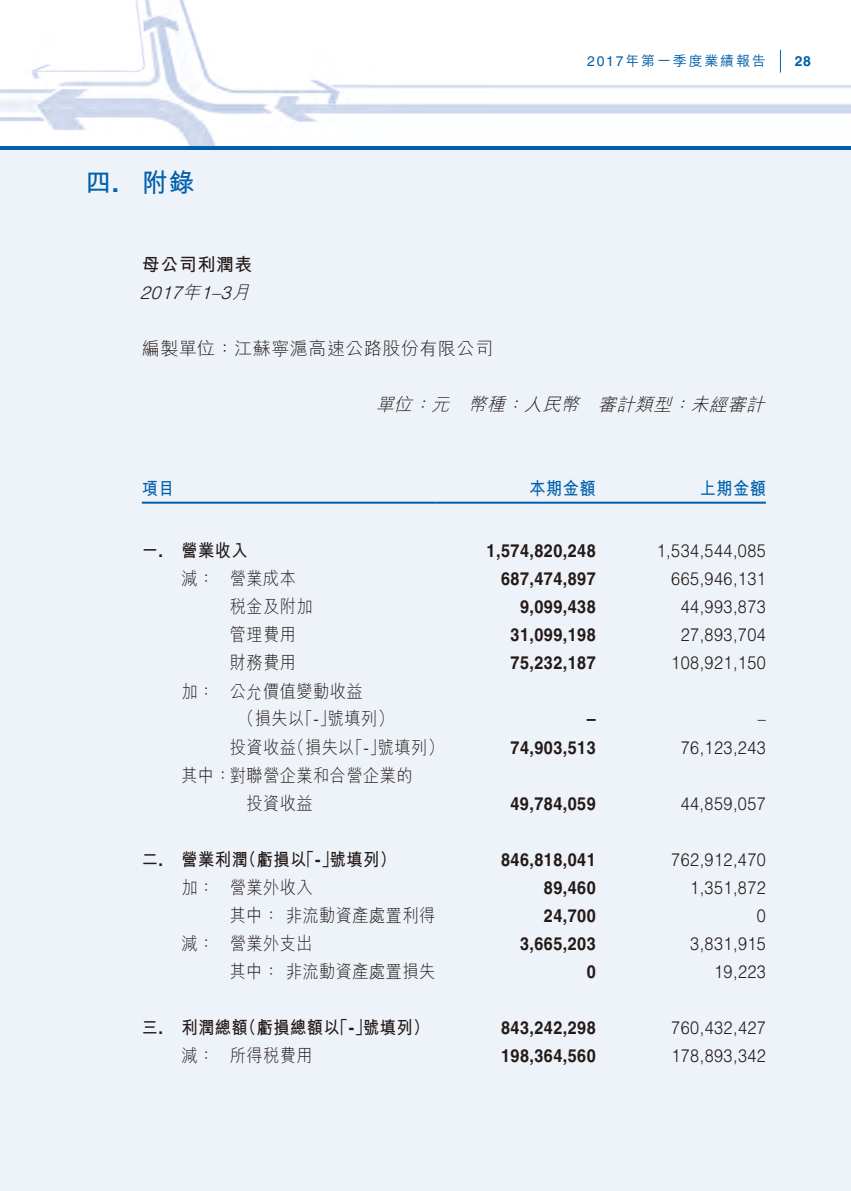
<style>
.page{position:relative;width:851px;height:1191px;background:#fff}
.page>*{position:absolute;margin:0;border:0;box-sizing:border-box;transform-origin:0 0}
.t1{font:700 26px "M Hei HK";color:#0060ab}
.t2{font:300 18px "Helvetica LT Std";letter-spacing:.03em;color:#231916;scale:.9 1}
.t3{font:700 18px "Helvetica LT Std";letter-spacing:.03em;color:#231916;scale:.9 1}
.t4{font:300 18px/28px "M Hei HK";letter-spacing:.03em;color:#231916;scale:.9 1}
.t5{font:700 18px "M Hei HK";letter-spacing:.03em;color:#231916;scale:.9 1}
.t6{font:italic 300 18px "M Hei HK";color:#231916}
.t7{font:300 18px "M Hei HK";letter-spacing:.03em;color:#231916}
.t8{font:700 18px "M Hei HK";letter-spacing:.03em;color:#0060ab;scale:.9 1}
.t9{font:italic 300 18px "Helvetica LT Std";color:#231916}
.t10{font:700 18px "M Hei HK";letter-spacing:.03em;color:#231916}
.t11{font:500 14px "M Hei HK";letter-spacing:.13em;color:#0060ab}
.t12{font:700 14px "Helvetica LT Std";color:#0060ab}
.s1{font-family:"Helvetica LT Std";font-weight:400}
.s2{font-family:"Helvetica LT Std"}
.s3{font-family:"M Hei HK"}
</style>
<div class="page">
<img style="left:0;top:0;width:850px;height:146px">
<div style="left:0;top:146px;width:850px;height:6px;background:#0060ab"></div>
<svg style="left:780px;top:50px;width:1px;height:23px"></svg>
<div style="left:0;top:150px;width:850px;height:1041px;background:#eef2f9"></div>
<hr style="left:142px;top:501px;width:295px;height:2px;background:#0060ab">
<hr style="left:437px;top:501px;width:170px;height:2px;background:#0060ab">
<hr style="left:607px;top:501px;width:158px;height:2px;background:#0060ab">
<p class="t11" style="left:587px;top:51px;width:180px"><span class="s1">2017</span>年第一季度業績報告</p>
<p class="t12" style="left:794px;top:52px;width:17px">28</p>
<h1 class="t1" style="left:85px;top:163px;width:35px">四<span class="s2">.</span></h1>
<h1 class="t1" style="left:142px;top:163px;width:54px">附錄</h1>
<p class="t10" style="left:142px;top:252px;width:112px">母公司利潤表</p>
<p class="t9" style="left:200px;top:282px;width:55px"><span class="s3">月</span>3–1</p>
<p class="t6" style="left:182px;top:283px;width:24px">年</p>
<p class="t9" style="left:140px;top:282px;width:49px">2017</p>
<p class="t7" style="left:142px;top:339px;width:353px">編製單位：江蘇寧滬高速公路股份有限公司</p>
<p class="t6" style="left:375px;top:395px;width:43px">單位</p>
<p class="t6" style="left:431px;top:395px;width:24px">元</p>
<p class="t6" style="left:413px;top:395px;width:24px">：</p>
<p class="t6" style="left:468px;top:395px;width:43px">幣種</p>
<p class="t6" style="left:524px;top:395px;width:61px">人民幣</p>
<p class="t6" style="left:505px;top:395px;width:24px">：</p>
<p class="t6" style="left:598px;top:395px;width:80px">審計類型</p>
<p class="t6" style="left:690px;top:395px;width:80px">未經審計</p>
<p class="t6" style="left:672px;top:395px;width:24px">：</p>
<p class="t8" style="left:142px;top:476px;width:38px">項目</p>
<p class="t8" style="left:529px;top:476px;width:75px">本期金額</p>
<p class="t8" style="left:699px;top:476px;width:75px">上期金額</p>
<p class="t5" style="left:142px;top:538px;width:25px">一<span class="s2">.</span></p>
<p class="t5" style="left:181px;top:538px;width:75px">營業收入</p>
<p class="t3" style="left:486px;top:540px;width:123px">1,574,820,248</p>
<p class="t2" style="left:656px;top:540px;width:123px">1,534,544,085</p>
<p class="t4" style="left:181px;top:564px;width:38px">減：</p>
<p class="t4" style="left:230px;top:564px;width:75px">營業成本</p>
<p class="t3" style="left:501px;top:568px;width:107px">687,474,897</p>
<p class="t2" style="left:671px;top:568px;width:107px">665,946,131</p>
<p class="t4" style="left:230px;top:592px;width:94px">稅金及附加</p>
<p class="t3" style="left:520px;top:596px;width:86px">9,099,438</p>
<p class="t2" style="left:680px;top:596px;width:96px">44,993,873</p>
<p class="t4" style="left:230px;top:620px;width:75px">管理費用</p>
<p class="t3" style="left:510px;top:624px;width:96px">31,099,198</p>
<p class="t2" style="left:680px;top:624px;width:96px">27,893,704</p>
<p class="t4" style="left:181px;top:676px;width:38px">加：</p>
<p class="t4" style="left:230px;top:648px;width:149px">財務費用<br>公允價值變動收益</p>
<p class="t3" style="left:510px;top:652px;width:96px">75,232,187</p>
<p class="t2" style="left:671px;top:652px;width:107px">108,921,150</p>
<p class="t4" style="left:328px;top:704px;width:75px">號填列(</p>
<p class="t4" style="left:238px;top:704px;width:75px">（損失以</p>
<p class="t4" style="left:297px;top:704px;width:44px">「」<span class="s2">-</span></p>
<p class="t3" style="left:586px;top:708px;width:12px">–</p>
<p class="t2" style="left:757px;top:708px;width:11px">–</p>
<p class="t4" style="left:288px;top:732px;width:75px">（損失以</p>
<p class="t4" style="left:378px;top:732px;width:75px">號填列(</p>
<p class="t4" style="left:181px;top:732px;width:258px;text-indent:48px">投資收益<br>其中：對聯營企業和合營企業的</p>
<p class="t4" style="left:347px;top:732px;width:44px">「」<span class="s2">-</span></p>
<p class="t3" style="left:510px;top:736px;width:96px">74,903,513</p>
<p class="t2" style="left:680px;top:736px;width:96px">76,123,243</p>
<p class="t4" style="left:246px;top:788px;width:75px">投資收益</p>
<p class="t3" style="left:510px;top:792px;width:96px">49,784,059</p>
<p class="t2" style="left:680px;top:792px;width:96px">44,859,057</p>
<p class="t5" style="left:142px;top:846px;width:25px">二<span class="s2">.</span></p>
<p class="t5" style="left:240px;top:846px;width:75px">（虧損以</p>
<p class="t5" style="left:329px;top:846px;width:75px">號填列(</p>
<p class="t5" style="left:298px;top:846px;width:44px">「」<span class="s2">-</span></p>
<p class="t5" style="left:181px;top:846px;width:75px">營業利潤</p>
<p class="t3" style="left:501px;top:848px;width:107px">846,818,041</p>
<p class="t2" style="left:671px;top:848px;width:107px">762,912,470</p>
<p class="t4" style="left:181px;top:872px;width:38px">加：</p>
<p class="t4" style="left:230px;top:872px;width:94px">營業外收入</p>
<p class="t3" style="left:544px;top:876px;width:59px">89,460</p>
<p class="t2" style="left:690px;top:876px;width:86px">1,351,872</p>
<p class="t4" style="left:230px;top:900px;width:230px">其中：非流動資產處置利得</p>
<p class="t3" style="left:544px;top:904px;width:59px">24,700</p>
<p class="t2" style="left:756px;top:904px;width:12px">0</p>
<p class="t4" style="left:181px;top:928px;width:38px">減：</p>
<p class="t4" style="left:230px;top:928px;width:94px">營業外支出</p>
<p class="t3" style="left:520px;top:932px;width:86px">3,665,203</p>
<p class="t2" style="left:690px;top:932px;width:86px">3,831,915</p>
<p class="t4" style="left:230px;top:956px;width:230px">其中：非流動資產處置損失</p>
<p class="t3" style="left:586px;top:960px;width:12px">0</p>
<p class="t2" style="left:714px;top:960px;width:59px">19,223</p>
<p class="t5" style="left:142px;top:1014px;width:25px">三<span class="s2">.</span></p>
<p class="t5" style="left:181px;top:1014px;width:75px">利潤總額</p>
<p class="t5" style="left:240px;top:1014px;width:112px">（虧損總額以</p>
<p class="t5" style="left:363px;top:1014px;width:75px">號填列(</p>
<p class="t5" style="left:332px;top:1014px;width:44px">「」<span class="s2">-</span></p>
<p class="t3" style="left:501px;top:1016px;width:107px">843,242,298</p>
<p class="t2" style="left:671px;top:1016px;width:107px">760,432,427</p>
<p class="t4" style="left:181px;top:1040px;width:38px">減：</p>
<p class="t4" style="left:230px;top:1040px;width:94px">所得稅費用</p>
<p class="t3" style="left:501px;top:1044px;width:107px">198,364,560</p>
<p class="t2" style="left:671px;top:1044px;width:107px">178,893,342</p>
</div>
